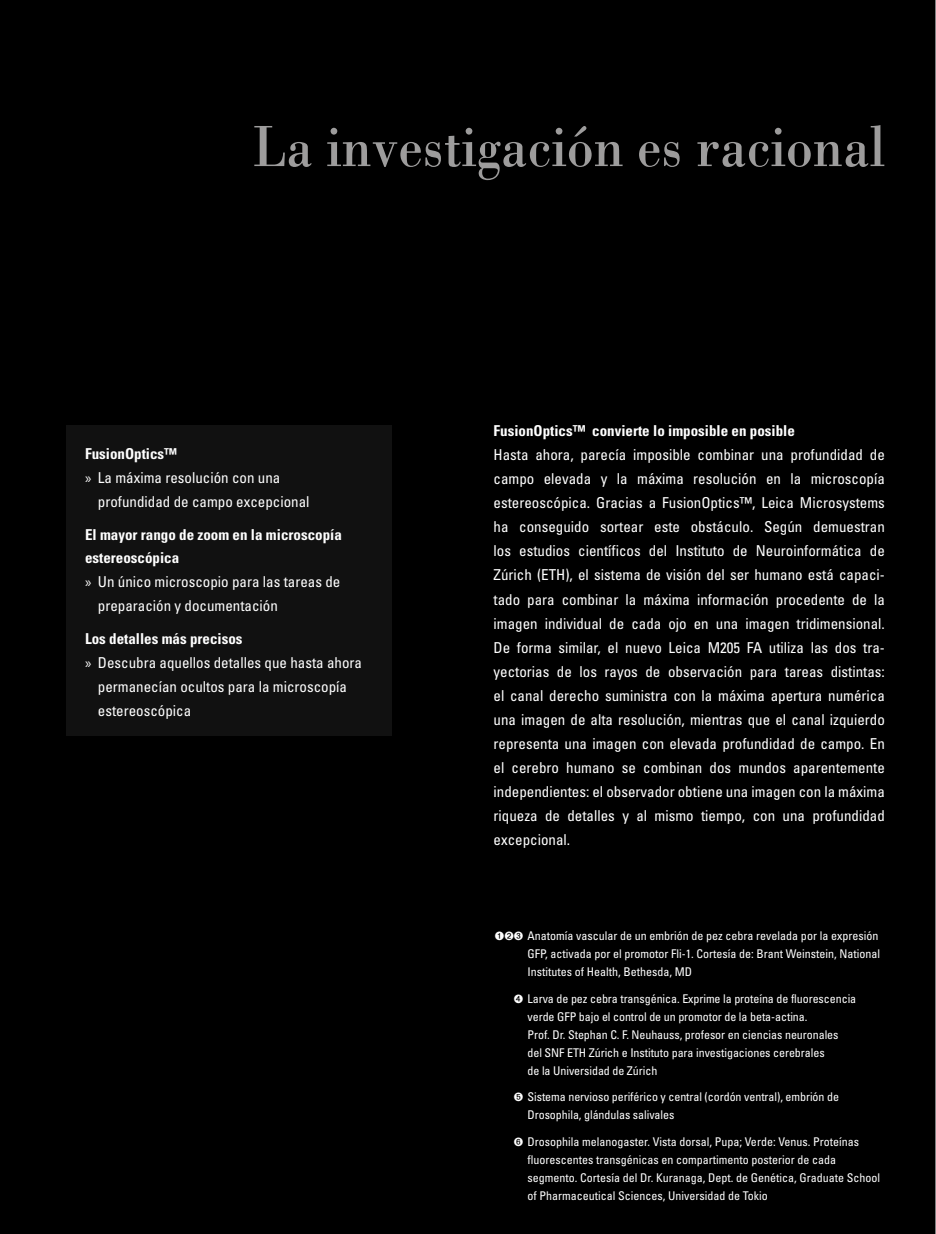
<style>
.page{position:relative;width:936px;height:1234px;background:#fff}
.page>*{position:absolute;margin:0;border:0;box-sizing:border-box;transform-origin:0 0}
.t1{font:60px "Leicana";color:#9d9c9c}
.t2{font:condensed 15px/24px "Univers LT Std";color:#fff;text-align:justify}
.t3{font:700 condensed 15px/22.5px "Univers LT Std";color:#fff}
.t4{font:condensed 12px/18px "Univers LT Std";color:#fff}
.s1{font-family:"Myriad Pro";font-stretch:normal}
</style>
<div class="page">
<div style="left:0;top:0;width:935px;height:1233px;background:#000"></div>
<div style="left:66px;top:425px;width:325px;height:311px;background:#111"></div>
<h1 class="t1" style="left:253px;top:110px;width:633px">La investigación es racional</h1>
<p class="t3" style="left:85px;top:442px;width:94px">FusionOptics™</p>
<p class="t2" style="left:85px;top:465px;width:197px"><span class="s1">»</span> La máxima resolución con una</p>
<p class="t2" style="left:98px;top:489px;width:213px">profundidad de campo excepcional</p>
<p class="t3" style="left:85px;top:523px;width:258px">El mayor rango de zoom en la microscopía estereoscópica</p>
<p class="t2" style="left:98px;top:569px;width:244px;text-indent:-13px"><span class="s1">»</span> Un único microscopio para las tareas de preparación y documentación</p>
<p class="t3" style="left:85px;top:627px;width:159px">Los detalles más precisos</p>
<p class="t2" style="left:85px;top:650px;width:278px"><span class="s1">»</span> Descubra aquellos detalles que hasta ahora</p>
<p class="t2" style="left:98px;top:674px;width:251px">permanecían ocultos para la microscopía</p>
<p class="t2" style="left:98px;top:698px;width:95px">estereoscópica</p>
<p class="t3" style="left:493px;top:419px;width:303px">FusionOptics™ convierte lo imposible en posible</p>
<p class="t2" style="left:493px;top:443px;width:393px">Hasta ahora, parecía imposible combinar una profundidad de campo elevada y la máxima resolución en la microscopía estereoscópica. Gracias a FusionOptics™, Leica Microsystems ha conseguido sortear este obstáculo. Según demuestran los estudios científicos del Instituto de Neuroinformática de Zúrich (ETH), el sistema de visión del ser humano está capaci&shy;tado para combinar la máxima información procedente de la imagen individual de cada ojo en una imagen tridimensional.<br>De forma similar, el nuevo Leica M205 FA utiliza las dos tra&shy;yectorias de los rayos de observación para tareas distintas: el canal derecho suministra con la máxima apertura numérica una imagen de alta resolución, mientras que el canal izquierdo representa una imagen con elevada profundidad de campo. En el cerebro humano se combinan dos mundos aparentemente independientes: el observador obtiene una imagen con la máxima riqueza de detalles y al mismo tiempo, con una profundidad excepcional.</p>
<p class="t4" style="left:527px;top:926px;width:354px;text-indent:-33px">➊➋➌ Anatomía vascular de un embrión de pez cebra revelada por la expresión<br>GFP, activada por el promotor Fli-1. Cortesía de: Brant Weinstein, National<br>Institutes of Health, Bethesda, MD</p>
<p class="t4" style="left:527px;top:989px;width:330px;text-indent:-14px">➍ Larva de pez cebra transgénica. Exprime la proteína de fluorescencia verde GFP bajo el control de un promotor de la beta-actina.<br>Prof. Dr. Stephan C. F. Neuhauss, profesor en ciencias neuronales<br>del SNF ETH Zúrich e Instituto para investigaciones cerebrales<br>de la Universidad de Zúrich</p>
<p class="t4" style="left:527px;top:1087px;width:313px;text-indent:-14px">➎ Sistema nervioso periférico y central (cordón ventral), embrión de<br>Drosophila, glándulas salivales</p>
<p class="t4" style="left:527px;top:1132px;width:354px;text-indent:-14px">➏ Drosophila melanogaster. Vista dorsal, Pupa; Verde: Venus. Proteínas fluorescentes transgénicas en compartimento posterior de cada segmento. Cortesía del Dr. Kuranaga, Dept. de Genética, Graduate School of Pharmaceutical Sciences, Universidad de Tokio</p>
</div>
